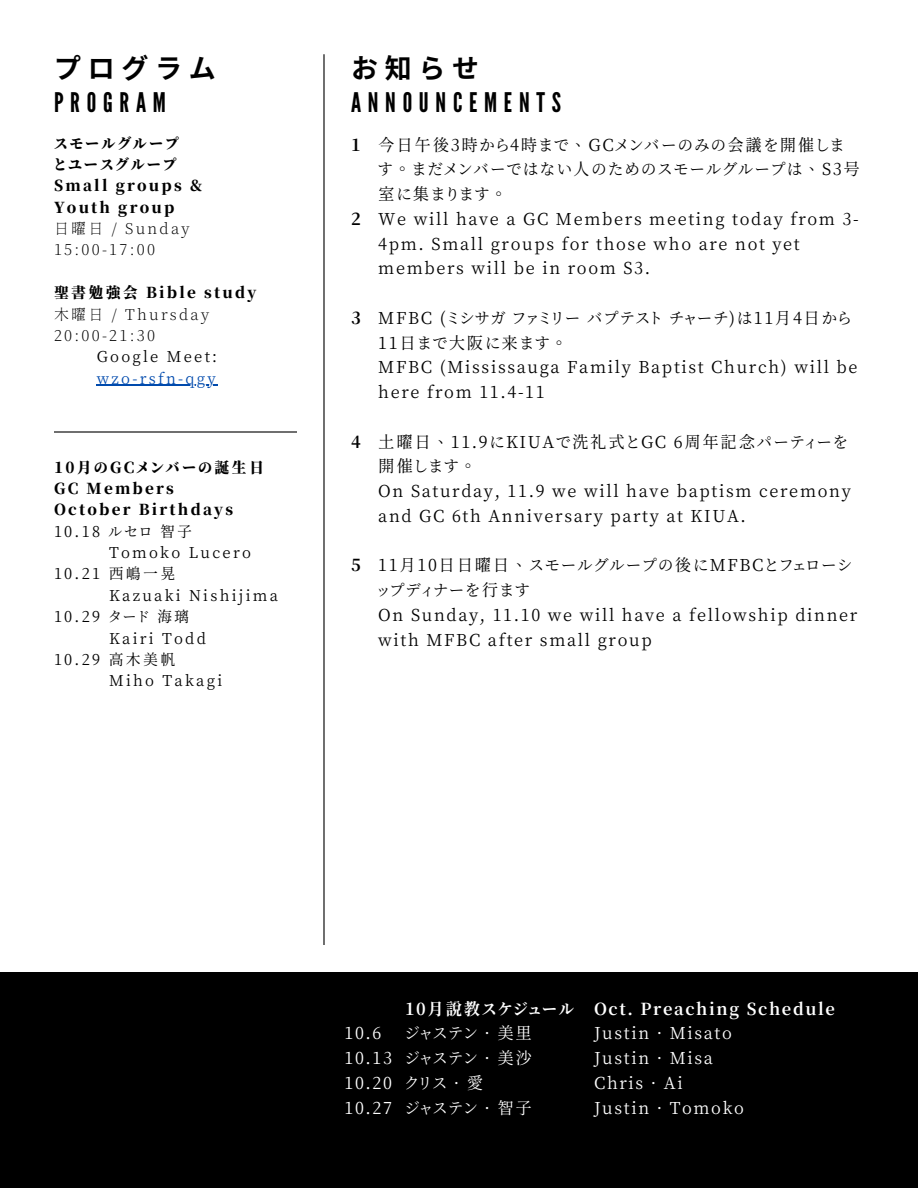
<style>
.page{position:relative;width:918px;height:1188px;background:#fff}
.page>*{position:absolute;margin:0;border:0;box-sizing:border-box;transform-origin:0 0}
.t1{font:27px/33.8px "League Gothic";letter-spacing:.25em;color:#000}
.t2{font:16.5px/24.8px "Gen Ryu Min TW R";letter-spacing:.1em;color:#000}
.t3{font:16.5px "Gen Ryu Min TW R";letter-spacing:.1em;color:#fff}
.t4{font:16.5px "Gen Ryu Min TW B";letter-spacing:.1em;color:#fff}
.t5{font:16.5px "Gen Ryu Min TW B";color:#000}
.t6{font:15px/21.3px "Gen Ryu Min TW R";letter-spacing:.15em;color:#000}
.t7{font:15px "Gen Ryu Min TW H";letter-spacing:.15em;color:#000}
.t8{font:15px "Gen Ryu Min TW EL";letter-spacing:.15em;color:#000}
.t9{font:15px "Gen Ryu Min TW R";letter-spacing:.15em;color:#004aad}
.s1{font-family:"Noto Sans CJ Ksc";font-weight:700}
</style>
<div class="page">
<hr style="left:323px;top:54px;width:2px;height:891px;background:#000">
<div style="left:0;top:972px;width:918px;height:216px;background:#000"></div>
<hr style="left:54px;top:431px;width:243px;height:2px;background:#000">
<hr style="left:97px;top:385px;width:121px;height:1px;background:#004aad">
<p class="t1" style="left:54px;top:52px;width:163px"><span class="s1">プログラム<br></span>PROGRAM</p>
<p class="t7" style="left:54px;top:135px;width:126px">スモールグループ</p>
<p class="t7" style="left:54px;top:157px;width:124px">とユースグループ</p>
<p class="t7" style="left:54px;top:178px;width:150px">Small groups &amp;</p>
<h2 class="t7" style="left:54px;top:199px;width:122px">Youth group</h2>
<h2 class="t8" style="left:54px;top:221px;width:137px">日曜日 / Sunday</h2>
<h2 class="t8" style="left:54px;top:242px;width:103px">15:00-17:00</h2>
<h2 class="t7" style="left:54px;top:285px;width:204px">聖書勉強会 Bible study</h2>
<p class="t8" style="left:54px;top:306px;width:157px">木曜日 / Thursday</p>
<p class="t8" style="left:54px;top:328px;width:103px">20:00-21:30</p>
<p class="t6" style="left:97px;top:346px;width:122px">Google Meet:</p>
<p class="t9" style="left:97px;top:370px;width:120px">wzo-rsfn-qgy</p>
<p class="t7" style="left:54px;top:459px;width:212px">10月のGCメンバーの誕生日</p>
<p class="t7" style="left:54px;top:481px;width:121px">GC Members</p>
<p class="t7" style="left:54px;top:502px;width:181px">October Birthdays</p>
<p class="t6" style="left:54px;top:520px;width:140px">10.18 ルセロ智子</p>
<p class="t6" style="left:109px;top:542px;width:143px">Tomoko Lucero</p>
<p class="t6" style="left:54px;top:563px;width:123px">10.21 西嶋一晃</p>
<p class="t6" style="left:109px;top:584px;width:170px">Kazuaki Nishijima</p>
<p class="t6" style="left:54px;top:606px;width:137px">10.29 タード海璃</p>
<p class="t6" style="left:109px;top:627px;width:98px">Kairi Todd</p>
<p class="t6" style="left:109px;top:649px;width:115px;text-indent:-55px">10.29 高木美帆<br>Miho Takagi</p>
<p class="t1" style="left:351px;top:52px;width:211px"><span class="s1">お知らせ<br></span>ANNOUNCEMENTS</p>
<p class="t5" style="left:351px;top:136px;width:11px">1</p>
<p class="t5" style="left:351px;top:210px;width:11px">2</p>
<p class="t5" style="left:351px;top:309px;width:11px">3</p>
<p class="t5" style="left:351px;top:433px;width:11px">4</p>
<p class="t5" style="left:351px;top:557px;width:11px">5</p>
<h1 class="t2" style="left:378px;top:132px;width:483px">今日午後3時から4時まで、GCメンバーのみの会議を開催します。まだメンバーではない人のためのスモールグループは、S3号室に集まります。</h1>
<h1 class="t2" style="left:378px;top:206px;width:482px">We will have a GC Members meeting today from 3-<br>4pm. Small groups for those who are not yet members will be in room S3.</h1>
<p class="t2" style="left:378px;top:305px;width:474px">MFBC (ミシサガファミリーバプテストチャーチ)は11月4日から<br>11日まで大阪に来ます。</p>
<p class="t2" style="left:378px;top:355px;width:481px">MFBC (Mississauga Family Baptist Church) will be here from 11.4-11</p>
<p class="t2" style="left:378px;top:429px;width:471px">土曜日、11.9にKIUAで洗礼式とGC 6周年記念パーティーを開催します。</p>
<p class="t2" style="left:378px;top:478px;width:474px">On Saturday, 11.9 we will have baptism ceremony and GC 6th Anniversary party at KIUA.</p>
<p class="t2" style="left:378px;top:553px;width:474px">11月10日日曜日、スモールグループの後にMFBCとフェローシップディナーを行ます</p>
<p class="t2" style="left:378px;top:602px;width:481px">On Sunday, 11.10 we will have a fellowship dinner with MFBC after small group</p>
<p class="t3" style="left:345px;top:1025px;width:38px">10.6</p>
<p class="t3" style="left:345px;top:1050px;width:49px">10.13</p>
<p class="t3" style="left:345px;top:1074px;width:49px">10.20</p>
<p class="t3" style="left:345px;top:1099px;width:49px">10.27</p>
<p class="t4" style="left:405px;top:1000px;width:171px">10月説教スケジュール</p>
<p class="t3" style="left:405px;top:1025px;width:129px">ジャステン · 美里</p>
<p class="t3" style="left:405px;top:1050px;width:129px">ジャステン · 美沙</p>
<p class="t3" style="left:405px;top:1074px;width:80px">クリス · 愛</p>
<p class="t3" style="left:405px;top:1099px;width:129px">ジャステン · 智子</p>
<p class="t4" style="left:594px;top:1000px;width:243px">Oct. Preaching Schedule</p>
<p class="t3" style="left:594px;top:1025px;width:139px">Justin · Misato</p>
<p class="t3" style="left:594px;top:1050px;width:120px">Justin · Misa</p>
<p class="t3" style="left:594px;top:1074px;width:90px">Chris · Ai</p>
<p class="t3" style="left:594px;top:1099px;width:151px">Justin · Tomoko</p>
</div>
